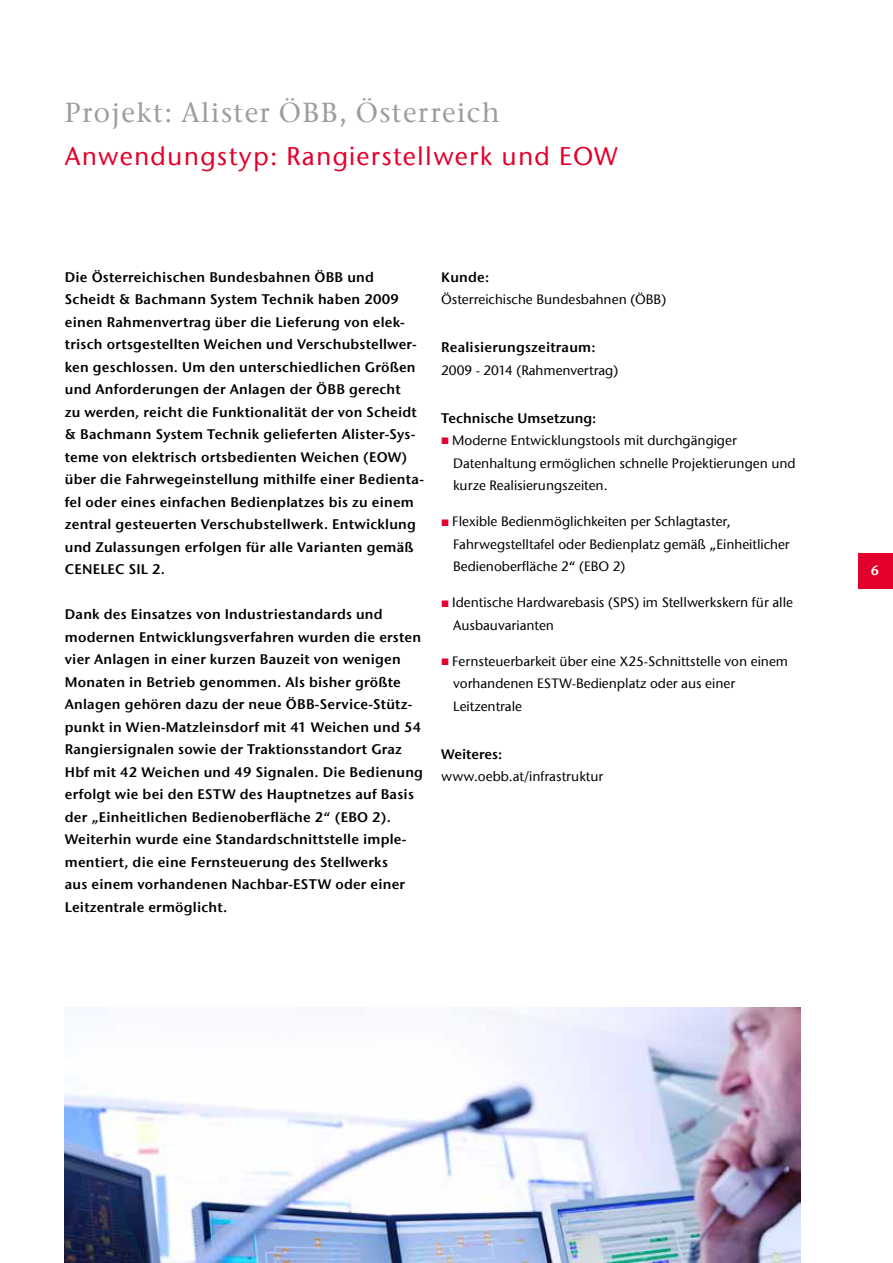
<style>
.page{position:relative;width:893px;height:1263px;background:#fff}
.page>*{position:absolute;margin:0;border:0;box-sizing:border-box;transform-origin:0 0}
.t1{font:500 27.3px "ITC Stone Serif Com";letter-spacing:.05em;color:#9c9d9d}
.t2{font:500 25.5px "ITC Stone Sans Com";letter-spacing:.05em;color:#e4002c}
.t3{font:13.8px/22.5px "ITC Stone Sans Com Semi";letter-spacing:.015em;color:#000}
.t4{font:500 13.5px/22.5px "ITC Stone Sans Com";color:#000}
.t5{font:13.5px "ITC Stone Sans Com Semi";color:#fff}
</style>
<div class="page">
<div style="left:858px;top:553px;width:35px;height:35px;background:#e4002c"></div>
<img style="left:65px;top:1008px;width:735px;height:255px">
<h1 class="t1" style="left:65px;top:96px;width:437px">Projekt: Alister ÖBB, Österreich</h1>
<h2 class="t2" style="left:65px;top:140px;width:554px">Anwendungstyp: Rangierstellwerk und EOW</h2>
<p class="t3" style="left:65px;top:265px;width:361px">Die Österreichischen Bundesbahnen ÖBB und Scheidt &amp; Bachmann System Technik haben 2009 einen Rahmenvertrag über die Lieferung von elek&shy;trisch ortsgestellten Weichen und Verschubstellwer&shy;ken geschlossen. Um den unterschiedlichen Größen und Anforderungen der Anlagen der ÖBB gerecht<br>zu werden, reicht die Funktionalität der von Scheidt &amp; Bachmann System Technik gelieferten Alister-Sys&shy;teme von elektrisch ortsbedienten Weichen (EOW) über die Fahrwegeinstellung mithilfe einer Bedienta&shy;fel oder eines einfachen Bedienplatzes bis zu einem zentral gesteuerten Verschubstellwerk. Entwicklung und Zulassungen erfolgen für alle Varianten gemäß CENELEC SIL 2.</p>
<p class="t3" style="left:65px;top:603px;width:360px">Dank des Einsatzes von Industriestandards und modernen Entwicklungsverfahren wurden die ersten vier Anlagen in einer kurzen Bauzeit von wenigen Monaten in Betrieb genommen. Als bisher größte Anlagen gehören dazu der neue ÖBB-Service-Stütz&shy;punkt in Wien-Matzleinsdorf mit 41 Weichen und 54<br>Rangiersignalen sowie der Traktionsstandort Graz Hbf mit 42 Weichen und 49 Signalen. Die Bedienung erfolgt wie bei den ESTW des Hauptnetzes auf Basis der „Einheitlichen Bedienoberfläche 2“ (EBO 2).<br>Weiterhin wurde eine Standardschnittstelle imple&shy;mentiert, die eine Fernsteuerung des Stellwerks<br>aus einem vorhandenen Nachbar-ESTW oder einer Leitzentrale ermöglicht.</p>
<p class="t3" style="left:441px;top:266px;width:50px">Kunde:</p>
<p class="t4" style="left:441px;top:288px;width:226px">Österreichische Bundesbahnen (ÖBB)</p>
<p class="t3" style="left:441px;top:336px;width:156px">Realisierungszeitraum:</p>
<p class="t4" style="left:441px;top:359px;width:178px">2009 - 2014 (Rahmenvertrag)</p>
<p class="t3" style="left:441px;top:406px;width:157px">Technische Umsetzung:</p>
<p class="t4" style="left:452px;top:429px;width:345px">Moderne Entwicklungstools mit durchgängiger<br>Datenhaltung ermöglichen schnelle Projektierungen und kurze Realisierungszeiten.</p>
<p class="t4" style="left:452px;top:510px;width:339px">Flexible Bedienmöglichkeiten per Schlagtaster,<br>Fahrwegstelltafel oder Bedienplatz gemäß „Einheitlicher<br>Bedienoberfläche 2“ (EBO 2)</p>
<p class="t4" style="left:452px;top:591px;width:343px">Identische Hardwarebasis (SPS) im Stellwerkskern für alle<br>Ausbauvarianten</p>
<p class="t4" style="left:452px;top:650px;width:337px">Fernsteuerbarkeit über eine X25-Schnittstelle von einem vorhandenen ESTW-Bedienplatz oder aus einer<br>Leitzentrale</p>
<p class="t3" style="left:441px;top:742px;width:63px">Weiteres:</p>
<p class="t4" style="left:441px;top:765px;width:164px">www.oebb.at/infrastruktur</p>
<p class="t5" style="left:871px;top:562px;width:10px">6</p>
</div>
